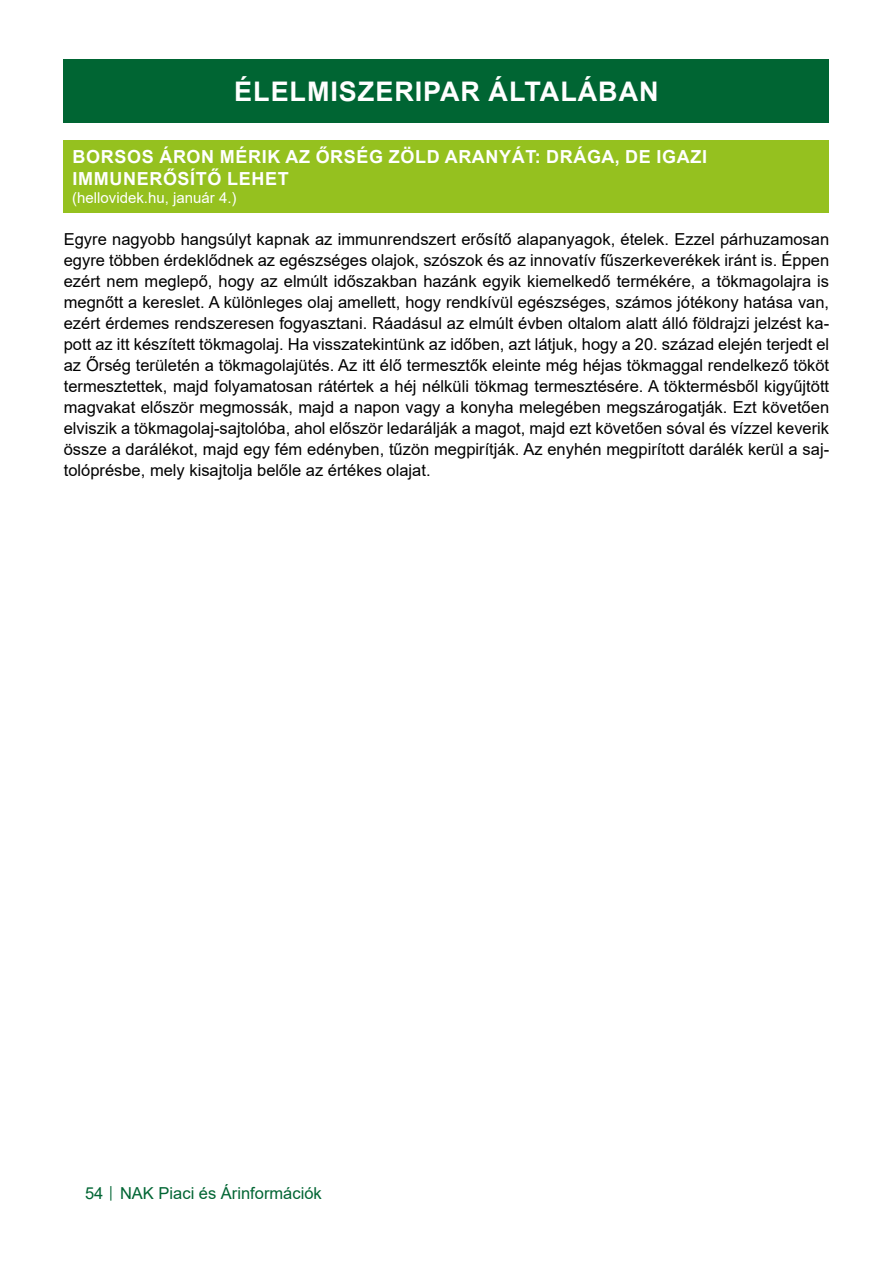
<style>
.page{position:relative;width:893px;height:1263px;background:#fff}
.page>*{position:absolute;margin:0;border:0;box-sizing:border-box;transform-origin:0 0}
.Cím_01_tartalomjegyz{font:700 27px "Arial";letter-spacing:.035em;color:#fff}
.Cím_02{font:700 18px/21.6px "Arial";letter-spacing:.035em;color:#fff}
.Szoveg{font:16.5px/21px "Arial";color:#000;text-align:justify}
.t1{font:16.5px "Arial";color:#006533}
.Cím_03{font:15px "Arial";color:#fff}
.s1{font-size:12px}
</style>
<div class="page">
<div style="left:64px;top:60px;width:765px;height:63px;background:#006533"></div>
<div style="left:64px;top:140px;width:765px;height:73px;background:#95c11f"></div>
<p class="Cím_01_tartalomjegyz" style="left:234px;top:73px;width:426px">ÉLELMISZERIPAR ÁLTALÁBAN</p>
<p class="Cím_02" style="left:73px;top:146px;width:636px">BORSOS ÁRON MÉRIK AZ ŐRSÉG ZÖLD ARANYÁT: DRÁGA, DE IGAZI<br>IMMUNERŐSÍTŐ LEHET</p>
<p class="Cím_03" style="left:72px;top:187px;width:166px">(hellovidek.hu, január 4.)</p>
<p class="Szoveg" style="left:64px;top:229px;width:767px">Egyre nagyobb hangsúlyt kapnak az immunrendszert erősítő alapanyagok, ételek. Ezzel párhuzamosan egyre többen érdeklődnek az egészséges olajok, szószok és az innovatív fűszerkeverékek iránt is. Éppen ezért nem meglepő, hogy az elmúlt időszakban hazánk egyik kiemelkedő termékére, a tökmagolajra is megnőtt a kereslet. A különleges olaj amellett, hogy rendkívül egészséges, számos jótékony hatása van, ezért érdemes rendszeresen fogyasztani. Ráadásul az elmúlt évben oltalom alatt álló földrajzi jelzést ka&shy;pott az itt készített tökmagolaj. Ha visszatekintünk az időben, azt látjuk, hogy a 20. század elején terjedt el az Őrség területén a tökmagolajütés. Az itt élő termesztők eleinte még héjas tökmaggal rendelkező tököt termesztettek, majd folyamatosan rátértek a héj nélküli tökmag termesztésére. A töktermésből kigyűjtött magvakat először megmossák, majd a napon vagy a konyha melegében megszárogatják. Ezt követően elviszik a tökmagolaj-sajtolóba, ahol először ledarálják a magot, majd ezt követően sóval és vízzel keverik össze a darálékot, majd egy fém edényben, tűzön megpirítják. Az enyhén megpirított darálék kerül a saj&shy;tolóprésbe, mely kisajtolja belőle az értékes olajat.</p>
<p class="t1" style="left:85px;top:1182px;width:238px">54 <span class="s1">│</span> NAK Piaci és Árinformációk</p>
</div>
